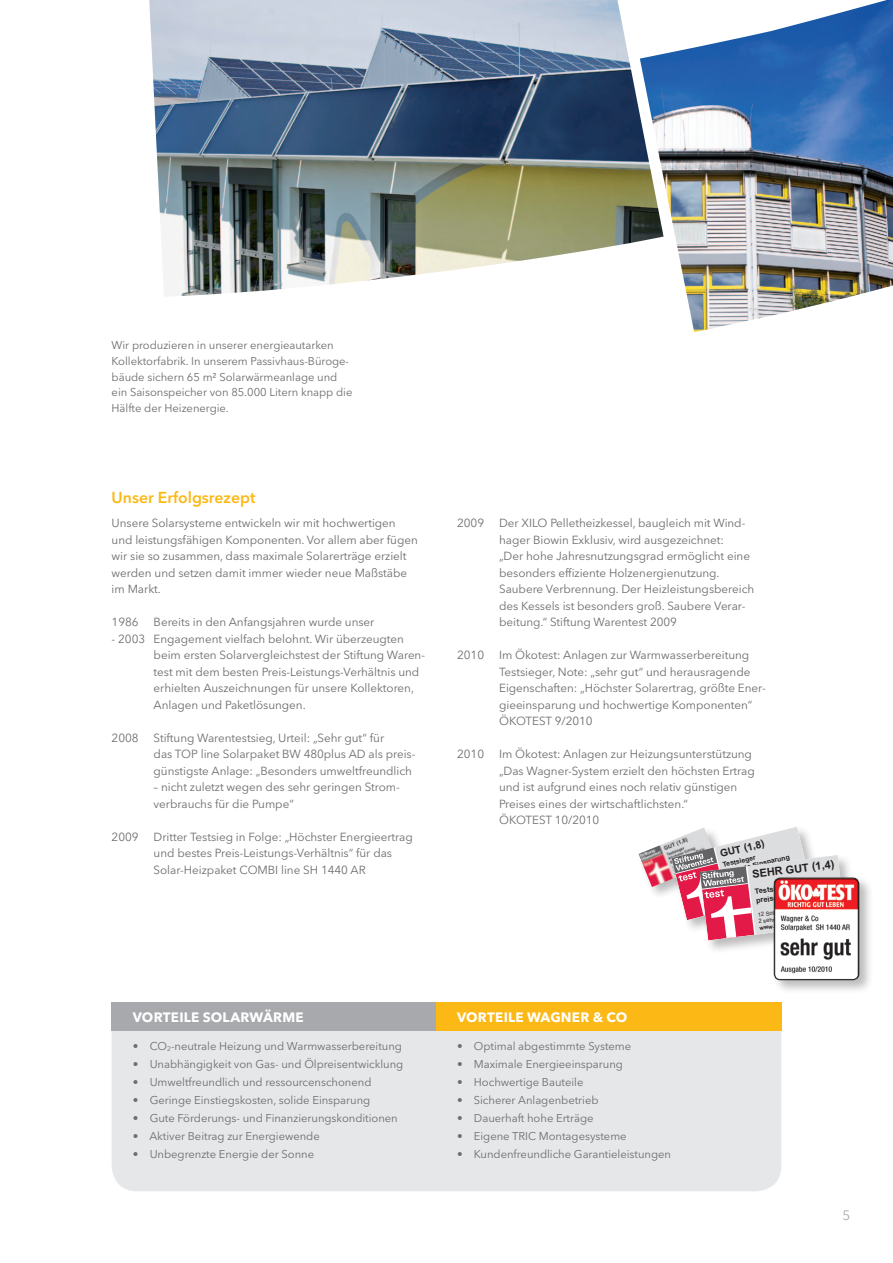
<style>
.page{position:relative;width:893px;height:1263px;background:#fff}
.page>*{position:absolute;margin:0;border:0;box-sizing:border-box;transform-origin:0 0}
.t1{font:600 15.75px "Avenir Next LT Pro";color:#fcb814}
.t2{font:700 13.5px "Avenir Next LT Pro";letter-spacing:.015em;color:#fff}
.t3{font:13.5px "Avenir Next LT Pro";color:#a8a9ad}
.t4{font:11.7px/16.5px "Avenir Next LT Pro";letter-spacing:-.005em;color:#6c6d70}
.t5{font:11.25px/15.8px "Avenir Next LT Pro";letter-spacing:-.005em;color:#6c6d70}
.t6{font:700 10.95px "Arial";color:#231f20}
.t7{font:700 10.2px "Arial";color:#231f20}
.t8{font:700 6.9px/7.6px "Arial";color:#231f20}
.t9{font:5.4px "Arial";color:#231f20}
</style>
<div class="page">
<img style="left:664px;top:0;width:229px;height:332px">
<img style="left:149px;top:0;width:515px;height:296px">
<div style="left:636px;top:825px;width:94px;height:74px;background:#231f20;opacity:.3"></div>
<img style="left:639px;top:827px;width:30px;height:60px">
<div style="left:669px;top:824px;width:156px;height:108px;background:#231f20;opacity:.3"></div>
<div style="left:698px;top:853px;width:162px;height:101px;background:#231f20;opacity:.3"></div>
<svg style="left:671px;top:827px;width:175px;height:113px"></svg>
<div style="left:772px;top:875px;width:101px;height:119px;background:#231f20;opacity:.3"></div>
<img style="left:774px;top:878px;width:85px;height:102px">
<div style="left:774px;top:878px;width:85px;height:102px;border:1px solid #231f20;border-radius:6px"></div>
<div style="left:112px;top:1002px;width:669px;height:189px;background:#e6e7e9;border-radius:26px"></div>
<div style="left:112px;top:1002px;width:324px;height:28px;background:#a8a9ad"></div>
<div style="left:436px;top:1002px;width:345px;height:28px;background:#fcb814"></div>
<p class="t5" style="left:112px;top:337px;width:242px">Wir produzieren in unserer energieautarken Kollektorfabrik. In unserem Passivhaus-Büroge&shy;bäude sichern 65 m² Solarwärmeanlage und ein Saisonspeicher von 85.000 Litern knapp die Hälfte der Heizenergie.</p>
<h1 class="t1" style="left:112px;top:488px;width:145px">Unser Erfolgsrezept</h1>
<p class="t4" style="left:112px;top:515px;width:308px">Unsere Solarsysteme entwickeln wir mit hochwertigen und leistungsfähigen Komponenten. Vor allem aber fügen wir sie so zusammen, dass maximale Solarerträge erzielt werden und setzen damit immer wieder neue Maßstäbe im Markt.</p>
<p class="t4" style="left:112px;top:614px;width:29px">1986</p>
<p class="t4" style="left:154px;top:614px;width:222px">Bereits in den Anfangsjahren wurde unser</p>
<p class="t4" style="left:154px;top:630px;width:272px;text-indent:-42px">- 2003 Engagement vielfach belohnt. Wir überzeugten beim ersten Solarvergleichstest der Stiftung Waren&shy;test mit dem besten Preis-Leistungs-Verhältnis und erhielten Auszeichnungen für unsere Kollektoren, Anlagen und Paketlösungen.</p>
<p class="t4" style="left:112px;top:729px;width:29px">2008</p>
<p class="t4" style="left:154px;top:729px;width:263px">Stiftung Warentestsieg, Urteil: „Sehr gut“ für<br>das TOP line Solarpaket BW 480plus AD als preis&shy;günstigste Anlage: „Besonders umweltfreundlich</p>
<p class="t4" style="left:154px;top:779px;width:248px">– nicht zuletzt wegen des sehr geringen Strom&shy;verbrauchs für die Pumpe“</p>
<p class="t4" style="left:112px;top:828px;width:29px">2009</p>
<p class="t4" style="left:154px;top:828px;width:261px">Dritter Testsieg in Folge: „Höchster Energieertrag und bestes Preis-Leistungs-Verhältnis“ für das<br>Solar-Heizpaket COMBI line SH 1440 AR</p>
<p class="t4" style="left:457px;top:515px;width:29px">2009</p>
<p class="t4" style="left:499px;top:515px;width:257px">Der XILO Pelletheizkessel, baugleich mit Wind&shy;hager Biowin Exklusiv, wird ausgezeichnet:<br>„Der hohe Jahresnutzungsgrad ermöglicht eine besonders effiziente Holzenergienutzung.<br>Saubere Verbrennung. Der Heizleistungsbereich des Kessels ist besonders groß. Saubere Verar&shy;beitung.“ Stiftung Warentest 2009</p>
<p class="t4" style="left:457px;top:647px;width:29px">2010</p>
<p class="t4" style="left:499px;top:647px;width:268px">Im Ökotest: Anlagen zur Warmwasserbereitung Testsieger, Note: „sehr gut“ und herausragende Eigenschaften: „Höchster Solarertrag, größte Ener&shy;gieeinsparung und hochwertige Komponenten“ ÖKOTEST 9/2010</p>
<p class="t4" style="left:457px;top:746px;width:29px">2010</p>
<p class="t4" style="left:499px;top:746px;width:257px">Im Ökotest: Anlagen zur Heizungsunterstützung „Das Wagner-System erzielt den höchsten Ertrag und ist aufgrund eines noch relativ günstigen Preises eines der wirtschaftlichsten.“<br>ÖKOTEST 10/2010</p>
<p class="t7" style="left:719px;top:850px;width:47px;rotate:-14deg">GUT (1,8)</p>
<p class="t9" style="left:731px;top:895px;width:53px;rotate:-14deg">11 gut, 2 befriedigend</p>
<p class="t8" style="left:722px;top:862px;width:69px;rotate:-14deg">Testsieger<br>Höchste Einsparung<br>S ehr günstiger P reis</p>
<p class="t6" style="left:752px;top:870px;width:84px;rotate:-7deg">SEHR GUT (1,4)</p>
<p class="t2" style="left:133px;top:1009px;width:172px">VORTEILE SOLARWÄRME</p>
<p class="t2" style="left:457px;top:1009px;width:172px">VORTEILE WAGNER &amp; CO</p>
<p class="t5" style="left:133px;top:1038px;width:271px">• CO<sub>2</sub>-neutrale Heizung und Warmwasserbereitung</p>
<p class="t5" style="left:133px;top:1056px;width:272px">• Unabhängigkeit von Gas- und Ölpreisentwicklung</p>
<p class="t5" style="left:133px;top:1074px;width:240px">• Umweltfreundlich und ressourcenschonend</p>
<p class="t5" style="left:133px;top:1092px;width:239px">• Geringe Einstiegskosten, solide Einsparung</p>
<p class="t5" style="left:133px;top:1110px;width:266px">• Gute Förderungs- und Finanzierungskonditionen</p>
<p class="t5" style="left:133px;top:1128px;width:188px">• Aktiver Beitrag zur Energiewende</p>
<p class="t5" style="left:133px;top:1146px;width:183px">• Unbegrenzte Energie der Sonne</p>
<p class="t5" style="left:457px;top:1038px;width:176px">• Optimal abgestimmte Systeme</p>
<p class="t5" style="left:457px;top:1056px;width:167px">• Maximale Energieeinsparung</p>
<p class="t5" style="left:457px;top:1074px;width:128px">• Hochwertige Bauteile</p>
<p class="t5" style="left:457px;top:1092px;width:143px">• Sicherer Anlagenbetrieb</p>
<p class="t5" style="left:457px;top:1110px;width:138px">• Dauerhaft hohe Erträge</p>
<p class="t5" style="left:457px;top:1128px;width:171px">• Eigene TRIC Montagesysteme</p>
<p class="t5" style="left:457px;top:1146px;width:215px">• Kundenfreundliche Garantieleistungen</p>
<p class="t3" style="left:843px;top:1208px;width:9px">5</p>
</div>
